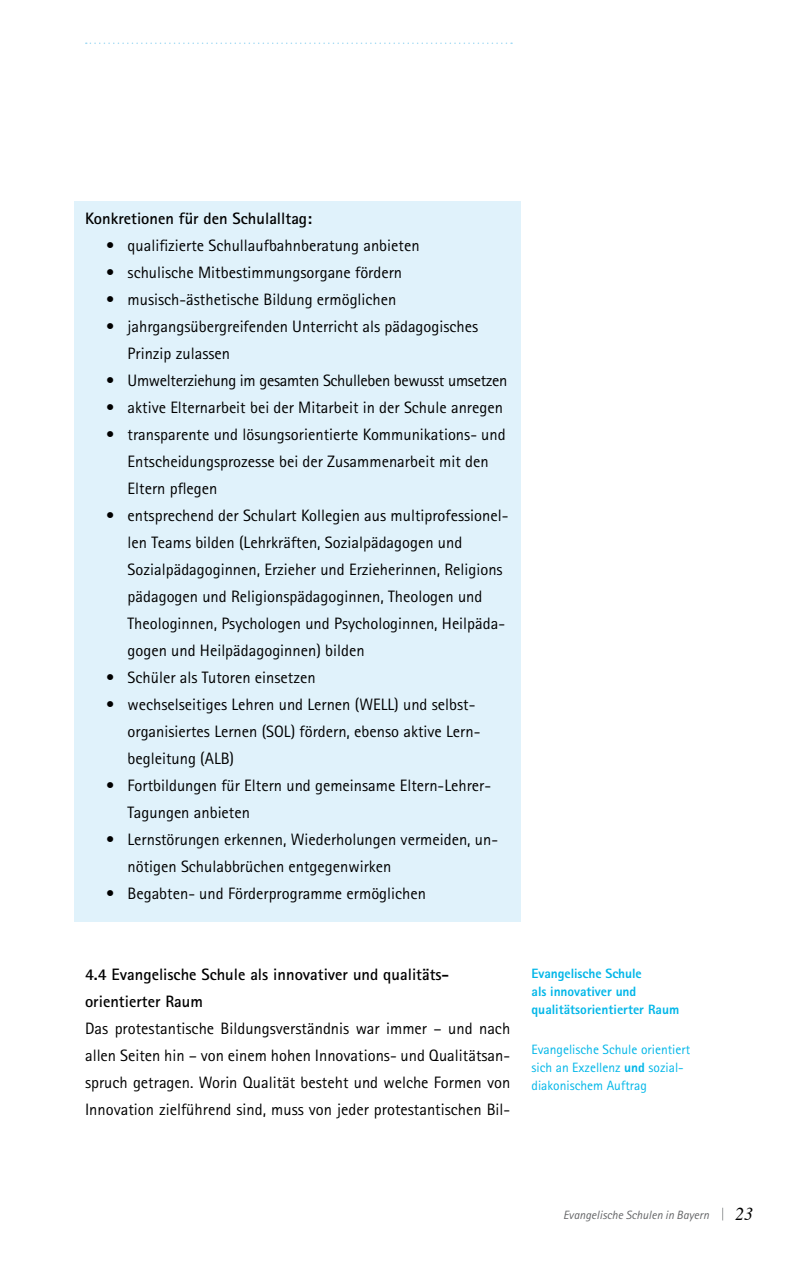
<style>
.page{position:relative;width:808px;height:1263px;background:#fff}
.page>*{position:absolute;margin:0;border:0;box-sizing:border-box;transform-origin:0 0}
.t1{font:italic 18px "Times";color:#000}
.t2{font:16.5px/27px "Rotis Sans Serif Pro";color:#000}
.t3{font:700 16.5px/27px "Rotis Sans Serif Pro";color:#000}
.t4{font:16.5px "Rotis Sans Serif Pro";letter-spacing:-.02em;color:#000}
.t5{font:13.5px/18px "Rotis Sans Serif Pro";color:#00b6e8}
.t6{font:800 13.5px/18px "Rotis Sans Serif Pro";letter-spacing:-.005em;color:#00b6e8}
.t7{font:italic 12px "Rotis Sans Serif";color:#646567}
.s1{font-weight:800}
</style>
<div class="page">
<svg style="left:722px;top:1208px;width:1px;height:12px"></svg>
<div style="left:74px;top:201px;width:447px;height:721px;background:#e0f2fb"></div>
<svg style="left:86px;top:43px;width:426px;height:1px"></svg>
<p class="t3" style="left:85px;top:205px;width:229px">Konkretionen für den Schulalltag:</p>
<p class="t2" style="left:106px;top:232px;width:315px">• qualifizierte Schullaufbahnberatung anbieten</p>
<p class="t2" style="left:106px;top:259px;width:297px">• schulische Mitbestimmungsorgane fördern</p>
<p class="t2" style="left:106px;top:286px;width:292px">• musisch-ästhetische Bildung ermöglichen</p>
<p class="t2" style="left:128px;top:313px;width:352px;text-indent:-21px">• jahrgangsübergreifenden Unterricht als pädagogisches<br>Prinzip zulassen</p>
<p class="t4" style="left:106px;top:371px;width:403px">• Umwelterziehung im gesamten Schulleben bewusst umsetzen</p>
<p class="t2" style="left:106px;top:394px;width:398px">• aktive Elternarbeit bei der Mitarbeit in der Schule anregen</p>
<p class="t2" style="left:128px;top:421px;width:380px;text-indent:-21px">• transparente und lösungsorientierte Kommunikations- und<br>Entscheidungsprozesse bei der Zusammenarbeit mit den<br>Eltern pflegen</p>
<p class="t2" style="left:128px;top:502px;width:382px;text-indent:-21px">• entsprechend der Schulart Kollegien aus multiprofessionel&shy;len Teams bilden (Lehrkräften, Sozialpädagogen und Sozialpädagoginnen, Erzieher und Erzieherinnen, Religions pädagogen und Religionspädagoginnen, Theologen und Theologinnen, Psychologen und Psychologinnen, Heilpäda&shy;gogen und Heilpädagoginnen) bilden</p>
<p class="t2" style="left:106px;top:664px;width:211px">• Schüler als Tutoren einsetzen</p>
<p class="t2" style="left:128px;top:691px;width:354px;text-indent:-21px">• wechselseitiges Lehren und Lernen (WELL) und selbst&shy;organisiertes Lernen (SOL) fördern, ebenso aktive Lern&shy;begleitung (ALB)</p>
<p class="t2" style="left:128px;top:772px;width:365px;text-indent:-21px">• Fortbildungen für Eltern und gemeinsame Eltern-Lehrer-<br>Tagungen anbieten</p>
<p class="t2" style="left:128px;top:826px;width:372px;text-indent:-21px">• Lernstörungen erkennen, Wiederholungen vermeiden, un&shy;nötigen Schulabbrüchen entgegenwirken</p>
<p class="t2" style="left:106px;top:880px;width:321px">• Begabten- und Förderprogramme ermöglichen</p>
<p class="t3" style="left:85px;top:961px;width:366px">4.4 Evangelische Schule als innovativer und qualitäts&shy;orientierter Raum</p>
<p class="t2" style="left:85px;top:1015px;width:427px;text-align:justify">Das protestantische Bildungsverständnis war immer – und nach allen Seiten hin – von einem hohen Innovations- und Qualitätsan&shy;spruch getragen. Worin Qualität besteht und welche Formen von Innovation zielführend sind, muss von jeder protestantischen Bil-</p>
<p class="t6" style="left:531px;top:964px;width:149px">Evangelische Schule<br>als innovativer und qualitätsorientierter Raum</p>
<p class="t5" style="left:531px;top:1041px;width:160px">Evangelische Schule orientiert sich an Exzellenz <span class="s1">und</span> sozial&shy;diakonischem Auftrag</p>
<p class="t7" style="left:563px;top:1208px;width:147px">Evangelische Schulen in Bayern</p>
<p class="t1" style="left:735px;top:1198px;width:19px">23</p>
</div>
